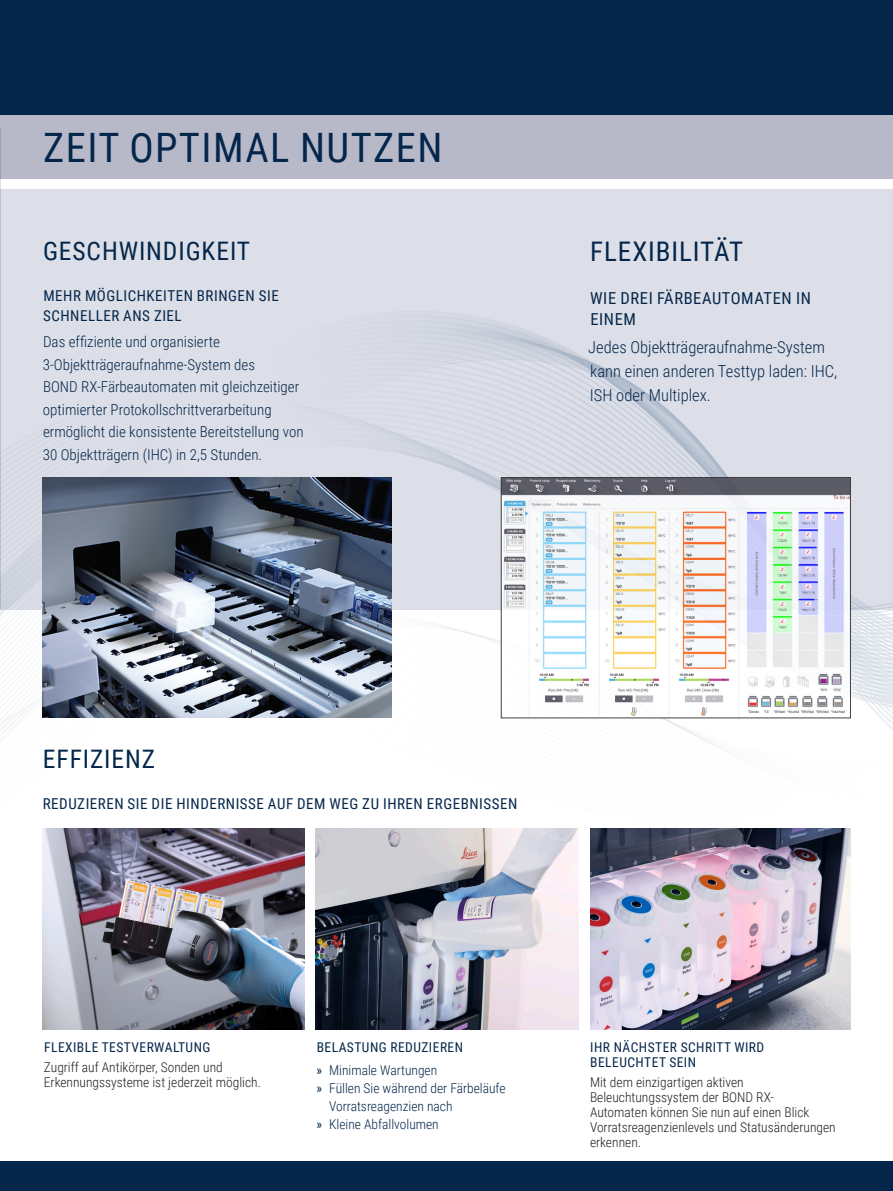
<style>
.page{position:relative;width:893px;height:1191px;background:#fff}
.page>*{position:absolute;margin:0;border:0;box-sizing:border-box;transform-origin:0 0}
.Brochure_headline{font:40.5px "Roboto Condensed";letter-spacing:.035em;color:#04264b}
.Section_Heads{font:27px "Roboto Condensed";letter-spacing:.035em;color:#04264b}
.Section_Heads-2{font:25.5px "Roboto Condensed";letter-spacing:.035em;color:#04264b}
.Body_Text{font:300 16.5px/24px "Roboto Condensed";color:#04264b}
.Body_Text_Heading{font:16.5px/21px "Roboto Condensed";letter-spacing:.035em;color:#04264b}
.Body_Text-2{font:300 15px/22.5px "Roboto Condensed";color:#04264b}
.Body_Text_Heading-2{font:15px/19.5px "Roboto Condensed";letter-spacing:.035em;color:#04264b}
.column_text_-_body{font:300 13.5px/15px "Roboto Condensed";color:#231f20}
.Content_-_bullets__b{font:300 13.5px/18px "Roboto Condensed";color:#04264b}
.Body_Text_Heading-3{font:13.5px/15px "Roboto Condensed";letter-spacing:.035em;color:#04264b}
.s1{font-weight:400;color:#002b51}
</style>
<div class="page">
<img style="left:0;top:609px;width:893px;height:421px">
<div style="left:0;top:189px;width:893px;height:420px;background:#d7dae4"></div>
<div style="left:0;top:0;width:893px;height:115px;background:#04264b"></div>
<div style="left:0;top:115px;width:893px;height:64px;background:#b7b9c9"></div>
<img style="left:316px;top:828px;width:262px;height:201px">
<img style="left:590px;top:828px;width:260px;height:201px">
<img style="left:43px;top:828px;width:262px;height:201px">
<div style="left:0;top:1161px;width:893px;height:30px;background:#04264b"></div>
<hr style="left:0;top:128px;width:1px;height:481px;background:#d7dae4">
<img style="left:503px;top:479px;width:346px;height:237px">
<div style="left:501px;top:477px;width:350px;height:241px;border:1px solid #231f20"></div>
<img style="left:43px;top:477px;width:349px;height:241px">
<p class="Brochure_headline" style="left:43px;top:119px;width:401px">ZEIT OPTIMAL NUTZEN</p>
<p class="Section_Heads-2" style="left:43px;top:233px;width:209px">GESCHWINDIGKEIT</p>
<p class="Body_Text_Heading-2" style="left:43px;top:285px;width:237px">MEHR MÖGLICHKEITEN BRINGEN SIE<br>SCHNELLER ANS ZIEL</p>
<p class="Body_Text-2" style="left:43px;top:330px;width:262px">Das effiziente und organisierte 3-Objektträgeraufnahme-System des<br>BOND RX-Färbeautomaten mit gleichzeitiger optimierter Protokollschrittverarbeitung ermöglicht die konsistente Bereitstellung von 30 Objektträgern (IHC) in 2,5 Stunden.</p>
<p class="Section_Heads" style="left:590px;top:233px;width:154px">FLEXIBILITÄT</p>
<p class="Body_Text_Heading" style="left:590px;top:287px;width:222px">WIE DREI FÄRBEAUTOMATEN IN<br>EINEM</p>
<p class="Body_Text" style="left:588px;top:334px;width:251px">Jedes Objektträgeraufnahme-System kann einen anderen Testtyp laden: IHC,<br>ISH oder Multiplex.</p>
<p class="Section_Heads-2" style="left:43px;top:741px;width:114px">EFFIZIENZ</p>
<p class="Body_Text_Heading-2" style="left:43px;top:793px;width:476px">REDUZIEREN SIE DIE HINDERNISSE AUF DEM WEG ZU IHREN ERGEBNISSEN</p>
<p class="Body_Text_Heading-3" style="left:44px;top:1039px;width:168px">FLEXIBLE TESTVERWALTUNG</p>
<p class="column_text_-_body" style="left:44px;top:1058px;width:218px">Zugriff auf Antikörper, Sonden und<br>Erkennungssysteme ist jederzeit möglich.</p>
<p class="Body_Text_Heading-3" style="left:317px;top:1039px;width:148px">BELASTUNG REDUZIEREN</p>
<p class="Content_-_bullets__b" style="left:316px;top:1060px;width:122px"><span class="s1">»</span> Minimale Wartungen</p>
<p class="Content_-_bullets__b" style="left:329px;top:1078px;width:178px;text-indent:-13px"><span class="s1">»</span> Füllen Sie während der Färbeläufe<br>Vorratsreagenzien nach</p>
<p class="Content_-_bullets__b" style="left:316px;top:1114px;width:124px"><span class="s1">»</span> Kleine Abfallvolumen</p>
<p class="Body_Text_Heading-3" style="left:590px;top:1039px;width:176px">IHR NÄCHSTER SCHRITT WIRD<br>BELEUCHTET SEIN</p>
<p class="column_text_-_body" style="left:590px;top:1073px;width:247px">Mit dem einzigartigen aktiven<br>Beleuchtungssystem der BOND RX-<br>Automaten können Sie nun auf einen Blick<br>Vorratsreagenzienlevels und Statusänderungen erkennen.</p>
</div>
